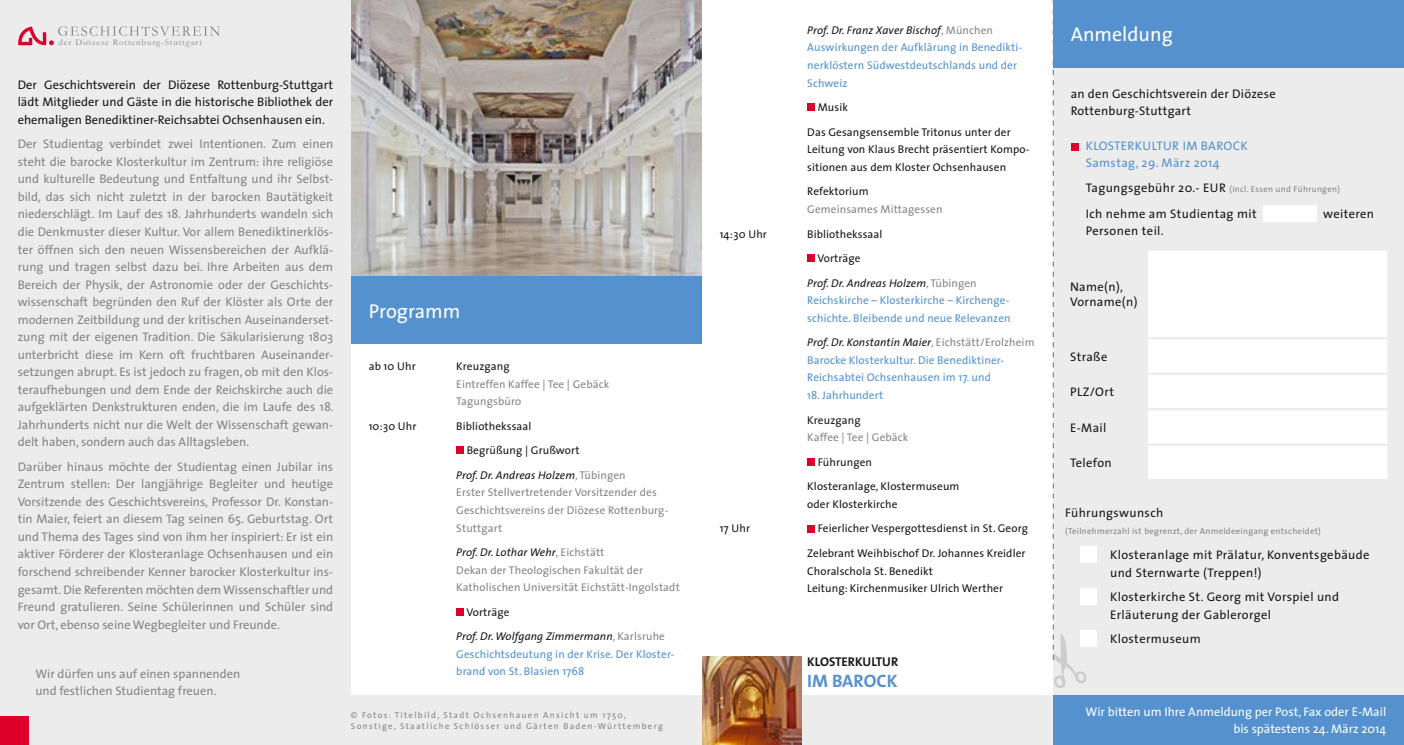
<style>
.page{position:relative;width:1404px;height:745px;background:#fff}
.page>*{position:absolute;margin:0;border:0;box-sizing:border-box;transform-origin:0 0}
.t1{font:20px "The Sans";color:#fff}
.t2{font:700 18px "The Sans";color:#5491ce}
.t3{font:700 12.75px "The Sans";letter-spacing:-.005em;color:#181716}
.t4{font:12.5px/17.5px "The Sans";color:#868585}
.t5{font:12.5px/17.5px "The Sans";letter-spacing:.03em;color:#181716}
.t6{font:12.5px/17.5px "The Sans";color:#fff;text-align:right}
.t7{font:12.5px/17.5px "The Sans";letter-spacing:.03em;color:#5491ce}
.t8{font:11.25px/24.6px "The Sans";letter-spacing:.01em;color:#181716}
.t9{font:11.25px/17.5px "The Sans";letter-spacing:.01em;color:#5491ce}
.t10{font:11.25px/17.5px "The Sans";letter-spacing:.01em;color:#868585}
.t11{font:italic 11.25px/24.6px "The Sans";letter-spacing:.01em;color:#181716}
.t12{font:8.88px "Garamond";letter-spacing:.1em;color:#868585}
.t13{font:8.75px/10.5px "The Sans";letter-spacing:.145em;color:#868585}
.t14{font:8.75px "The Sans";letter-spacing:.03em;color:#868585}
.s1{font-style:normal;color:#868585}
.s2{font-style:italic;color:#181716}
.s3{font-style:normal}
.s4{color:#868585}
.s5{font-size:12.5px;color:#181716}
</style>
<div class="page">
<div style="left:0;top:694px;width:1052px;height:50px;background:#ececec"></div>
<img style="left:351px;top:0;width:351px;height:276px">
<div style="left:0;top:0;width:351px;height:744px;background:#ececec"></div>
<div style="left:351px;top:276px;width:351px;height:68px;background:#5491ce"></div>
<div style="left:1052px;top:0;width:351px;height:744px;background:#ececec"></div>
<div style="left:1052px;top:0;width:351px;height:67px;background:#5491ce"></div>
<div style="left:456px;top:446px;width:8px;height:8px;background:#dd0028"></div>
<div style="left:456px;top:607px;width:8px;height:8px;background:#dd0028"></div>
<div style="left:1052px;top:694px;width:351px;height:50px;background:#5491ce"></div>
<div style="left:1148px;top:251px;width:239px;height:227px;background:#fff"></div>
<hr style="left:1145px;top:337px;width:244px;height:2px;background:#ececec">
<hr style="left:1145px;top:372px;width:244px;height:3px;background:#ececec">
<hr style="left:1145px;top:407px;width:244px;height:3px;background:#ececec">
<hr style="left:1145px;top:443px;width:244px;height:2px;background:#ececec">
<div style="left:1080px;top:546px;width:16px;height:16px;background:#fff"></div>
<div style="left:1080px;top:588px;width:16px;height:16px;background:#fff"></div>
<div style="left:1080px;top:630px;width:16px;height:16px;background:#fff"></div>
<div style="left:1263px;top:205px;width:53px;height:16px;background:#fff"></div>
<svg style="left:1052px;top:0;width:34px;height:687px"></svg>
<div style="left:807px;top:103px;width:8px;height:8px;background:#dd0028"></div>
<div style="left:807px;top:254px;width:8px;height:8px;background:#dd0028"></div>
<div style="left:807px;top:457px;width:8px;height:8px;background:#dd0028"></div>
<div style="left:807px;top:524px;width:8px;height:8px;background:#dd0028"></div>
<div style="left:0;top:716px;width:28px;height:28px;background:#dd0028"></div>
<img style="left:702px;top:656px;width:99px;height:88px">
<svg style="left:18px;top:26px;width:202px;height:19px"></svg>
<p class="t12" style="left:59px;top:37px;width:145px">der Diözese Rottenburg-Stuttgart</p>
<p class="t5" style="left:18px;top:75px;width:317px;text-align:justify">Der Geschichtsverein der Diözese Rottenburg-Stuttgart lädt Mitglieder und Gäste in die historische Bibliothek der ehemaligen Benediktiner-Reichsabtei Ochsenhausen ein.</p>
<p class="t4" style="left:18px;top:135px;width:317px">Der Studientag verbindet zwei Intentionen. Zum einen steht die barocke Klosterkultur im Zentrum: ihre religiöse und kulturelle Bedeutung und Entfaltung und ihr Selbst&shy;bild, das sich nicht zuletzt in der barocken Bautätigkeit niederschlägt. Im Lauf des 18. Jahrhunderts wandeln sich die Denkmuster dieser Kultur. Vor allem Benediktinerklös&shy;ter öffnen sich den neuen Wissensbereichen der Aufklä&shy;rung und tragen selbst dazu bei. Ihre Arbeiten aus dem Bereich der Physik, der Astronomie oder der Geschichts&shy;wissenschaft begründen den Ruf der Klöster als Orte der modernen Zeitbildung und der kritischen Auseinanderset&shy;zung mit der eigenen Tradition. Die Säkularisierung 1803 unterbricht diese im Kern oft fruchtbaren Auseinander&shy;setzungen abrupt. Es ist jedoch zu fragen, ob mit den Klos&shy;teraufhebungen und dem Ende der Reichskirche auch die aufgeklärten Denkstrukturen enden, die im Laufe des 18.<br>Jahrhunderts nicht nur die Welt der Wissenschaft gewan&shy;delt haben, sondern auch das Alltagsleben.</p>
<p class="t4" style="left:18px;top:457px;width:317px;text-align:justify">Darüber hinaus möchte der Studientag einen Jubilar ins Zentrum stellen: Der langjährige Begleiter und heutige Vorsitzende des Geschichtsvereins, Professor Dr. Konstan&shy;tin Maier, feiert an diesem Tag seinen 65. Geburtstag. Ort und Thema des Tages sind von ihm her inspiriert: Er ist ein aktiver Förderer der Klosteranlage Ochsenhausen und ein forschend schreibender Kenner barocker Klosterkultur ins&shy;gesamt. Die Referenten möchten dem Wissenschaftler und Freund gratulieren. Seine Schülerinnen und Schüler sind vor Ort, ebenso seine Wegbegleiter und Freunde.</p>
<p class="t4" style="left:35px;top:664px;width:206px">Wir dürfen uns auf einen spannenden und festlichen Studientag freuen.</p>
<h1 class="t1" style="left:369px;top:294px;width:93px">Programm</h1>
<p class="t8" style="left:369px;top:353px;width:48px">ab 10 Uhr</p>
<p class="t8" style="left:456px;top:353px;width:55px">Kreuzgang</p>
<p class="t10" style="left:456px;top:374px;width:154px">Eintreffen Kaffee | Tee | Gebäck<br>Tagungsbüro</p>
<p class="t8" style="left:369px;top:413px;width:49px">10:30 Uhr</p>
<p class="t8" style="left:456px;top:413px;width:77px">Bibliothekssaal</p>
<p class="t8" style="left:466px;top:437px;width:114px">Begrüßung | Grußwort</p>
<p class="t11" style="left:456px;top:462px;width:171px">Prof. Dr. Andreas Holzem<span class="s1">, Tübingen</span></p>
<p class="t10" style="left:456px;top:483px;width:214px">Erster Stellvertretender Vorsitzender des<br>Geschichtsvereins der Diözese Rottenburg-<br>Stuttgart</p>
<p class="t10" style="left:456px;top:543px;width:225px"><span class="s2">Prof. Dr. Lothar Wehr</span>, Eichstätt<br>Dekan der Theologischen Fakultät der<br>Katholischen Universität Eichstätt-Ingolstadt</p>
<p class="t11" style="left:456px;top:599px;width:210px;text-indent:10px"><span class="s3">Vorträge<br></span>Prof. Dr. Wolfgang Zimmermann<span class="s1">, Karlsruhe</span></p>
<p class="t9" style="left:456px;top:644px;width:220px">Geschichtsdeutung in der Krise. Der Kloster&shy;brand von St. Blasien 1768</p>
<p class="t13" style="left:351px;top:709px;width:313px">© Fotos: Titelbild, Stadt Ochsenhauen Ansicht um 1750,<br>Sonstige, Staatliche Schlösser und Gärten Baden-Württemberg</p>
<p class="t9" style="left:807px;top:21px;width:216px"><span class="s2">Prof. Dr. Franz Xaver Bischof</span><span class="s4">, München </span>Auswirkungen der Aufklärung in Benedikti&shy;nerklöstern Südwestdeutschlands und der Schweiz</p>
<p class="t8" style="left:807px;top:95px;width:205px;text-indent:10px">Musik<br>Das Gesangsensemble Tritonus unter der</p>
<p class="t8" style="left:807px;top:140px;width:224px;line-height:17.5px">Leitung von Klaus Brecht präsentiert Kompo&shy;sitionen aus dem Kloster Ochsenhausen</p>
<p class="t8" style="left:807px;top:179px;width:63px">Refektorium</p>
<p class="t10" style="left:807px;top:200px;width:137px">Gemeinsames Mittagessen</p>
<p class="t8" style="left:719px;top:221px;width:49px">14:30 Uhr</p>
<p class="t8" style="left:807px;top:221px;width:77px">Bibliothekssaal</p>
<p class="t8" style="left:817px;top:245px;width:45px">Vorträge</p>
<p class="t11" style="left:807px;top:270px;width:171px">Prof. Dr. Andreas Holzem<span class="s1">, Tübingen</span></p>
<p class="t9" style="left:807px;top:291px;width:205px">Reichskirche – Klosterkirche – Kirchenge&shy;schichte. Bleibende und neue Relevanzen</p>
<p class="t9" style="left:807px;top:333px;width:229px"><span class="s2">Prof. Dr. Konstantin Maier</span><span class="s4">, Eichstätt/Erolzheim<br></span>Barocke Klosterkultur. Die Benediktiner-<br>Reichsabtei Ochsenhausen im 17. und</p>
<p class="t9" style="left:807px;top:386px;width:77px">18. Jahrhundert</p>
<p class="t8" style="left:807px;top:407px;width:55px">Kreuzgang</p>
<p class="t10" style="left:807px;top:428px;width:103px">Kaffee | Tee | Gebäck</p>
<p class="t8" style="left:807px;top:449px;width:154px;text-indent:10px">Führungen<br>Klosteranlage, Klostermuseum</p>
<p class="t8" style="left:807px;top:491px;width:92px">oder Klosterkirche</p>
<p class="t8" style="left:719px;top:515px;width:32px">17 Uhr</p>
<p class="t8" style="left:807px;top:515px;width:222px;text-align:right">Feierlicher Vespergottesdienst in St. Georg<br>Zelebrant Weihbischof Dr. Johannes Kreidler</p>
<p class="t8" style="left:807px;top:561px;width:197px;line-height:17.5px">Choralschola St. Benedikt<br>Leitung: Kirchenmusiker Ulrich Werther</p>
<p class="t3" style="left:807px;top:650px;width:92px">KLOSTERKULTUR</p>
<h2 class="t2" style="left:807px;top:665px;width:92px">IM BAROCK</h2>
<h1 class="t1" style="left:1070px;top:18px;width:103px">Anmeldung</h1>
<p class="t5" style="left:1070px;top:84px;width:206px">an den Geschichtsverein der Diözese<br>Rottenburg-Stuttgart</p>
<p class="t7" style="left:1085px;top:136px;width:164px">KLOSTERKULTUR IM BAROCK<br>Samstag, 29. März 2014</p>
<p class="t14" style="left:1085px;top:181px;width:256px"><span class="s5">Tagungsgebühr 20.- EUR</span> (incl. Essen und Führungen)</p>
<p class="t5" style="left:1085px;top:204px;width:172px">Ich nehme am Studientag mit</p>
<p class="t5" style="left:1322px;top:204px;width:52px">weiteren</p>
<p class="t5" style="left:1085px;top:221px;width:80px">Personen teil.</p>
<p class="t5" style="left:1069px;top:279px;width:69px;line-height:15px">Name(n),<br>Vorname(n)</p>
<p class="t5" style="left:1069px;top:347px;width:39px">Straße</p>
<p class="t5" style="left:1069px;top:382px;width:45px">PLZ/Ort</p>
<p class="t5" style="left:1069px;top:418px;width:38px">E-Mail</p>
<p class="t5" style="left:1069px;top:453px;width:43px">Telefon</p>
<p class="t5" style="left:1064px;top:503px;width:100px">Führungswunsch</p>
<p class="t14" style="left:1064px;top:524px;width:257px">(Teilnehmerzahl ist begrenzt, der Anmeldeeingang entscheidet)</p>
<p class="t5" style="left:1109px;top:545px;width:261px">Klosteranlage mit Prälatur, Konventsgebäude und Sternwarte (Treppen!)</p>
<p class="t5" style="left:1109px;top:587px;width:230px">Klosterkirche St. Georg mit Vorspiel und<br>Erläuterung der Gablerorgel</p>
<p class="t5" style="left:1109px;top:629px;width:92px">Klostermuseum</p>
<p class="t6" style="left:1085px;top:702px;width:302px">Wir bitten um Ihre Anmeldung per Post, Fax oder E-Mail bis spätestens 24. März 2014</p>
</div>
